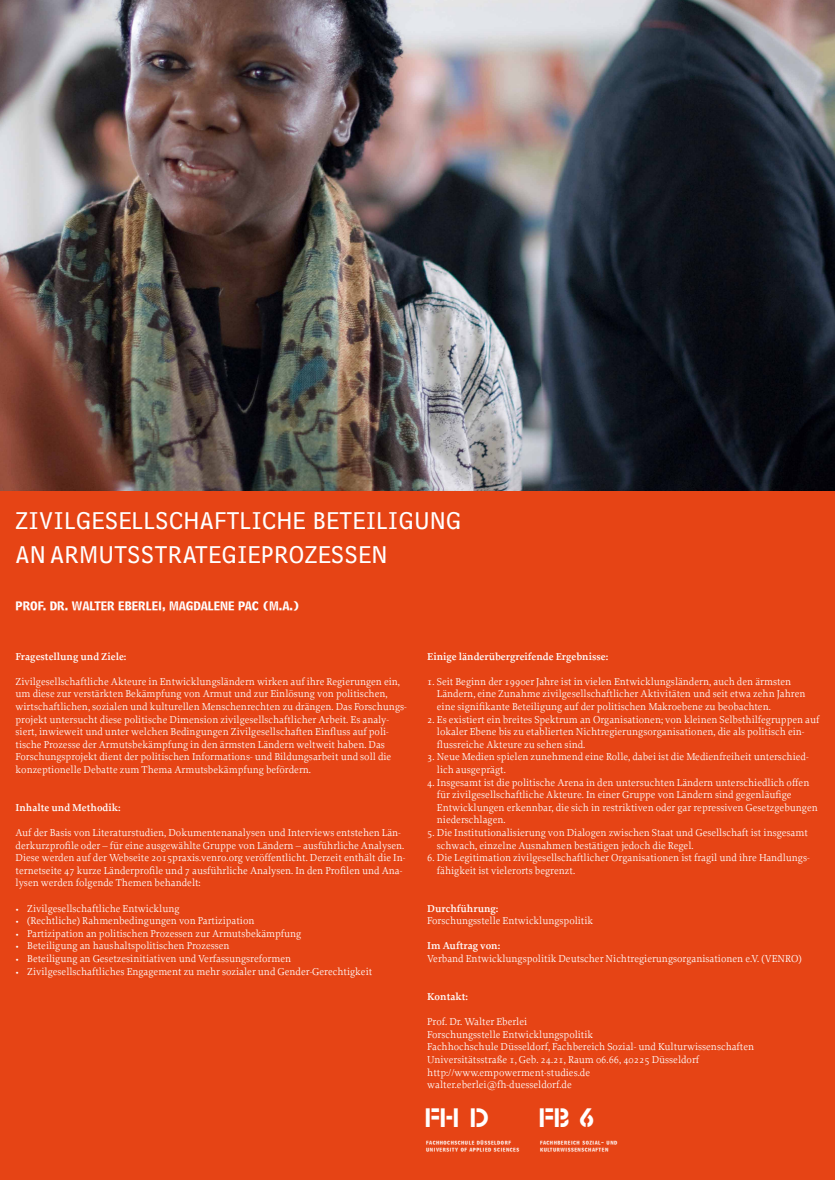
<style>
.page{position:relative;width:835px;height:1180px;background:#fff}
.page>*{position:absolute;margin:0;border:0;box-sizing:border-box;transform-origin:0 0}
.t1{font:25.2px/33.6px "Bell Centennial Sub Caption";letter-spacing:.025em;color:#fff}
.t2{font:23.9px "Stencil FHD Bold";color:#fff}
.t3{font:10.5px/12.6px "Proforma";color:#fff}
.t4{font:600 10.5px "Proforma";color:#fff}
.t5{font:10.5px "Bell Centennial Bold Listing";color:#fff}
.t6{font:4.41px/7.5px "Bell Centennial Bold Listing";letter-spacing:.115em;color:#fff}
</style>
<div class="page">
<img style="left:0;top:0;width:834px;height:492px">
<div style="left:0;top:492px;width:834px;height:688px;background:#e64415"></div>
<h1 class="t1" style="left:16px;top:504px;width:447px">ZIVILGESELLSCHAFTLICHE BETEILIGUNG<br>AN ARMUTSSTRATEGIEPROZESSEN</h1>
<p class="t5" style="left:16px;top:599px;width:286px">PROF. DR. WALTER EBERLEI, MAGDALENE PAC (M.A.)</p>
<p class="t4" style="left:16px;top:649px;width:112px">Fragestellung und Ziele:</p>
<p class="t3" style="left:16px;top:675px;width:392px">Zivilgesellschaftliche Akteure in Entwicklungsländern wirken auf ihre Regierungen ein, um diese zur verstärkten Bekämpfung von Armut und zur Einlösung von politischen, wirtschaftlichen, sozialen und kulturellen Menschenrechten zu drängen. Das Forschungs&shy;projekt untersucht diese politische Dimension zivilgesellschaftlicher Arbeit. Es analy&shy;siert, inwieweit und unter welchen Bedingungen Zivilgesellschaften Einfluss auf poli&shy;tische Prozesse der Armutsbekämpfung in den ärmsten Ländern weltweit haben. Das Forschungsprojekt dient der politischen Informations- und Bildungsarbeit und soll die konzeptionelle Debatte zum Thema Armutsbekämpfung befördern.</p>
<p class="t4" style="left:16px;top:801px;width:107px">Inhalte und Methodik:</p>
<p class="t3" style="left:16px;top:826px;width:391px">Auf der Basis von Literaturstudien, Dokumentenanalysen und Interviews entstehen Län&shy;derkurzprofile oder – für eine ausgewählte Gruppe von Ländern – ausführliche Analysen.<br>Diese werden auf der Webseite 2015praxis.venro.org veröffentlicht. Derzeit enthält die In&shy;ternetseite 47 kurze Länderprofile und 7 ausführliche Analysen. In den Profilen und Ana&shy;lysen werden folgende Themen behandelt:</p>
<p class="t3" style="left:16px;top:902px;width:165px">• Zivilgesellschaftliche Entwicklung</p>
<p class="t3" style="left:16px;top:914px;width:240px">• (Rechtliche) Rahmenbedingungen von Partizipation</p>
<p class="t3" style="left:16px;top:927px;width:287px">• Partizipation an politischen Prozessen zur Armutsbekämpfung</p>
<p class="t3" style="left:16px;top:939px;width:215px">• Beteiligung an haushaltspolitischen Prozessen</p>
<p class="t3" style="left:16px;top:952px;width:277px">• Beteiligung an Gesetzesinitiativen und Verfassungsreformen</p>
<p class="t3" style="left:16px;top:965px;width:358px">• Zivilgesellschaftliches Engagement zu mehr sozialer und Gender-Gerechtigkeit</p>
<p class="t4" style="left:427px;top:649px;width:182px">Einige länderübergreifende Ergebnisse:</p>
<p class="t3" style="left:437px;top:675px;width:370px;text-indent:-10px">1. Seit Beginn der 1990er Jahre ist in vielen Entwicklungsländern, auch den ärmsten<br>Ländern, eine Zunahme zivilgesellschaftlicher Aktivitäten und seit etwa zehn Jahren eine signifikante Beteiligung auf der politischen Makroebene zu beobachten.</p>
<p class="t3" style="left:437px;top:713px;width:384px;text-indent:-10px">2. Es existiert ein breites Spektrum an Organisationen; von kleinen Selbsthilfegruppen auf lokaler Ebene bis zu etablierten Nichtregierungsorganisationen, die als politisch ein&shy;flussreiche Akteure zu sehen sind.</p>
<p class="t3" style="left:437px;top:750px;width:373px;text-indent:-10px">3. Neue Medien spielen zunehmend eine Rolle, dabei ist die Medienfreiheit unterschied&shy;lich ausgeprägt.</p>
<p class="t3" style="left:437px;top:776px;width:382px;text-indent:-10px">4. Insgesamt ist die politische Arena in den untersuchten Ländern unterschiedlich offen für zivilgesellschaftliche Akteure. In einer Gruppe von Ländern sind gegenläufige Entwicklungen erkennbar, die sich in restriktiven oder gar repressiven Gesetzgebungen niederschlagen.</p>
<p class="t3" style="left:437px;top:826px;width:372px;text-indent:-10px">5. Die Institutionalisierung von Dialogen zwischen Staat und Gesellschaft ist insgesamt schwach, einzelne Ausnahmen bestätigen jedoch die Regel.</p>
<p class="t3" style="left:437px;top:851px;width:374px;text-indent:-10px">6. Die Legitimation zivilgesellschaftlicher Organisationen ist fragil und ihre Handlungs&shy;fähigkeit ist vielerorts begrenzt.</p>
<p class="t4" style="left:427px;top:901px;width:73px">Durchführung:</p>
<p class="t3" style="left:427px;top:914px;width:167px">Forschungsstelle Entwicklungspolitik</p>
<p class="t4" style="left:427px;top:939px;width:74px">Im Auftrag von:</p>
<p class="t3" style="left:427px;top:952px;width:376px">Verband Entwicklungspolitik Deutscher Nichtregierungsorganisationen e.V. (VENRO)</p>
<p class="t4" style="left:427px;top:990px;width:42px">Kontakt:</p>
<p class="t3" style="left:427px;top:1015px;width:328px">Prof. Dr. Walter Eberlei<br>Forschungsstelle Entwicklungspolitik<br>Fachhochschule Düsseldorf, Fachbereich Sozial- und Kulturwissenschaften Universitätsstraße 1, Geb. 24.21, Raum 06.66, 40225 Düsseldorf http://www.empowerment-studies.de<br>walter.eberlei@fh-duesseldorf.de</p>
<h2 class="t2" style="left:424px;top:1104px;width:66px">FH D</h2>
<p class="t6" style="left:426px;top:1138px;width:95px">FACHHOCHSCHULE DÜSSELDORF<br>UNIVERSITY OF APPLIED SCIENCES</p>
<h2 class="t2" style="left:538px;top:1104px;width:58px">Fb 6</h2>
<p class="t6" style="left:540px;top:1138px;width:79px">FACHHBEREICH SOZIAL- UND<br>KULTURWISSENSCHAFTEN</p>
</div>
